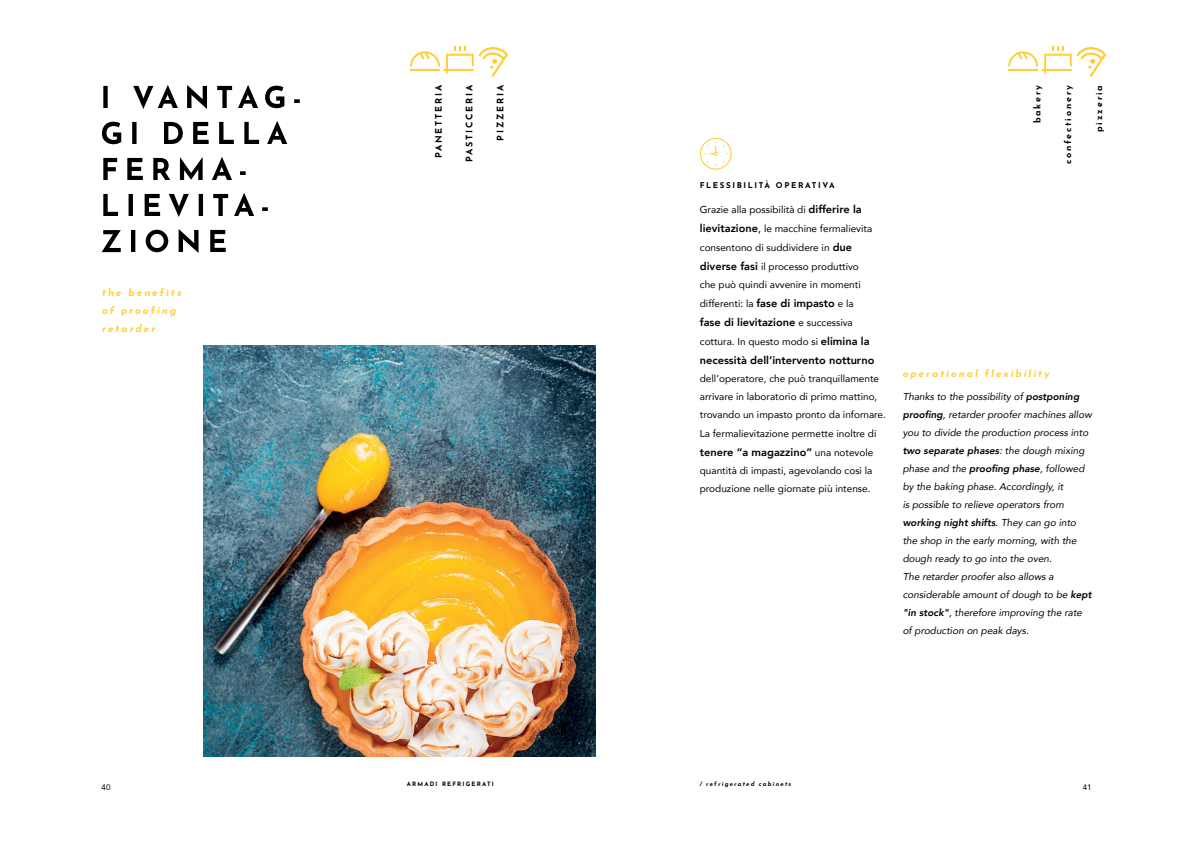
<style>
.page{position:relative;width:1191px;height:842px;background:#fff}
.page>*{position:absolute;margin:0;border:0;box-sizing:border-box;transform-origin:0 0}
.t1{font:800 11px "Avenir";color:#000}
.t2{font:italic 10px/18px "Avenir";color:#000}
.t3{font:10px/19px "Avenir";color:#000}
.t4{font:italic 700 10px/18px "Josefin Sans";letter-spacing:.2em;color:#ffce35}
.t5{font:700 9px "Josefin Sans";letter-spacing:.2em;color:#000}
.t6{font:700 8px "Josefin Sans";letter-spacing:.2em;color:#000}
.t7{font:8px "Avenir";color:#000}
.t8{font:italic 700 6px "Josefin Sans";letter-spacing:.2em;color:#000}
.t9{font:700 6px "Josefin Sans";letter-spacing:.2em;color:#000}
.s1{font-weight:800;font-size:11px}
.s2{font-size:11px}
.s3{font-weight:400;font-size:10px}
.s4{font-weight:800}
</style>
<div class="page">
<svg style="left:700px;top:138px;width:31px;height:32px"></svg>
<svg style="left:410px;top:47px;width:98px;height:30px"></svg>
<svg style="left:1008px;top:47px;width:98px;height:30px"></svg>
<svg style="left:131px;top:229px;width:95px;height:24px"></svg>
<svg style="left:103px;top:193px;width:165px;height:24px"></svg>
<svg style="left:103px;top:157px;width:143px;height:23px"></svg>
<svg style="left:102px;top:121px;width:185px;height:23px"></svg>
<svg style="left:103px;top:85px;width:197px;height:24px"></svg>
<svg style="left:102px;top:230px;width:19px;height:22px"></svg>
<img style="left:203px;top:346px;width:392px;height:411px">
<p class="t5" style="left:435px;top:158px;width:75px;rotate:-90deg">PANETTERIA</p>
<p class="t5" style="left:497px;top:141px;width:57px;rotate:-90deg">PIZZERIA</p>
<p class="t5" style="left:1064px;top:164px;width:81px;rotate:-90deg">confectionery</p>
<p class="t5" style="left:1033px;top:123px;width:40px;rotate:-90deg">bakery</p>
<p class="t5" style="left:1095px;top:132px;width:48px;rotate:-90deg">pizzeria</p>
<p class="t5" style="left:466px;top:162px;width:78px;rotate:-90deg">PASTICCERIA</p>
<p class="t4" style="left:102px;top:284px;width:81px">the benefits of proofing retarder</p>
<p class="t6" style="left:700px;top:182px;width:136px">FLESSIBILITÀ OPERATIVA</p>
<p class="t3" style="left:700px;top:200px;width:174px">Grazie alla possibilità di <span class="s1">differire la lievitazione</span><span class="s2">,</span> le macchine fermalievita consentono di suddividere in <span class="s1">due diverse fasi</span> il processo produttivo</p>
<p class="t3" style="left:700px;top:275px;width:162px">che può quindi avvenire in momenti differenti: la <span class="s1">fase di impasto</span> e la</p>
<p class="t1" style="left:700px;top:315px;width:154px">fase di lievitazione <span class="s3">e successiva</span></p>
<p class="t3" style="left:700px;top:332px;width:171px">cottura. In questo modo si <span class="s1">elimina la</span></p>
<p class="t1" style="left:700px;top:353px;width:176px">necessità dell’intervento notturno</p>
<p class="t3" style="left:700px;top:370px;width:188px;line-height:18px">dell’operatore, che può tranquillamente arrivare in laboratorio di primo mattino, trovando un impasto pronto da infornare.</p>
<p class="t3" style="left:700px;top:424px;width:178px">La fermalievitazione permette inoltre di</p>
<p class="t1" style="left:700px;top:445px;width:175px">tenere “a magazzino” <span class="s3">una notevole</span></p>
<p class="t3" style="left:700px;top:462px;width:174px;line-height:18px">quantità di impasti, agevolando così la produzione nelle giornate più intense.</p>
<p class="t4" style="left:902px;top:365px;width:148px">operational flexibility</p>
<p class="t2" style="left:902px;top:388px;width:190px">Thanks to the possibility of <span class="s4">postponing proofing</span>, retarder proofer machines allow you to divide the production process into <span class="s4">two separate phases</span>: the dough mixing phase and the <span class="s4">proofing phase</span>, followed by the baking phase. Accordingly, it<br>is possible to relieve operators from <span class="s4">working night shifts</span>. They can go into the shop in the early morning, with the dough ready to go into the oven.<br>The retarder proofer also allows a considerable amount of dough to be <span class="s4">kept "in stock"</span>, therefore improving the rate of production on peak days.</p>
<p class="t9" style="left:407px;top:782px;width:89px">ARMADI REFRIGERATI</p>
<p class="t8" style="left:699px;top:782px;width:93px">/ refrigerated cabinets</p>
<p class="t7" style="left:102px;top:782px;width:10px">40</p>
<p class="t7" style="left:1082px;top:782px;width:10px">41</p>
</div>
